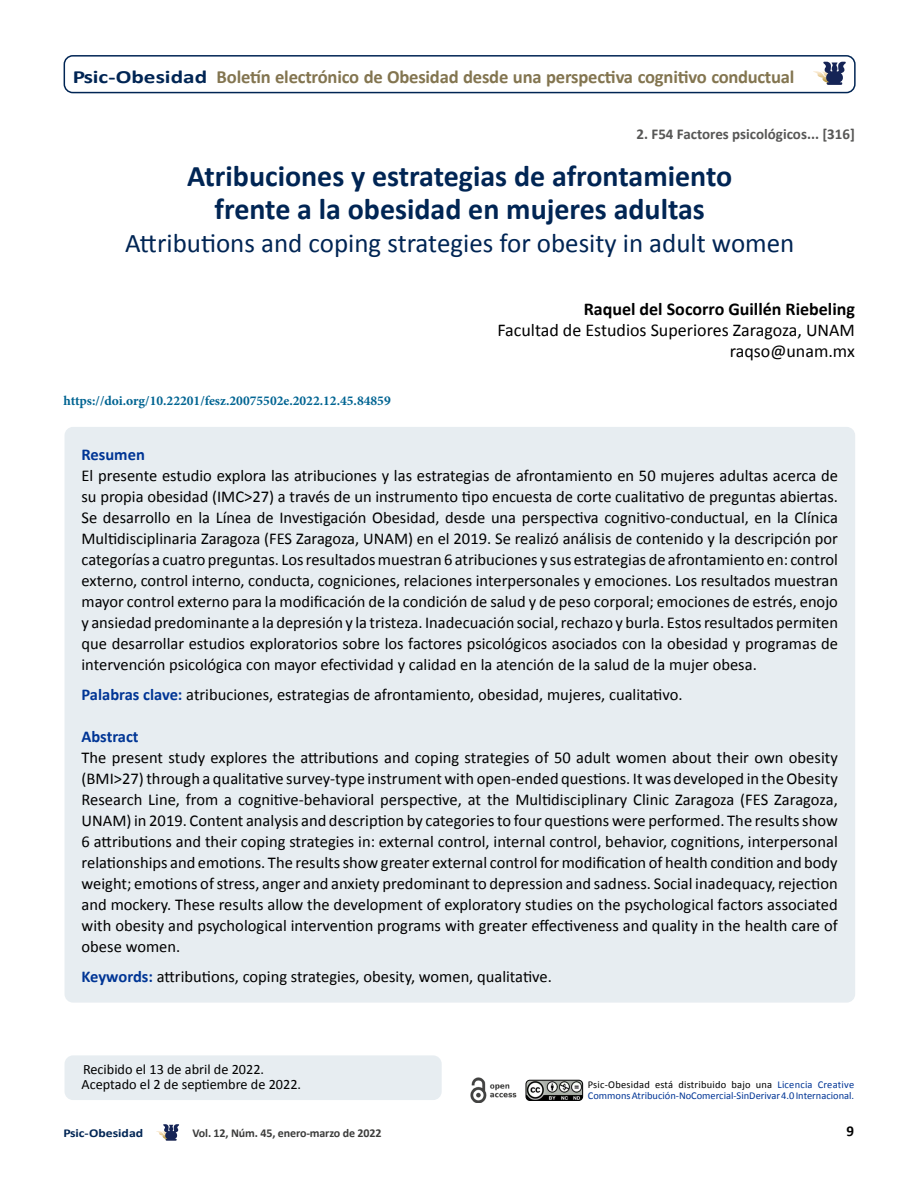
<style>
.page{position:relative;width:918px;height:1188px;background:#fff}
.page>*{position:absolute;margin:0;border:0;box-sizing:border-box;transform-origin:0 0}
.t1{font:700 30px/33px "Calibri";color:#002554;text-align:center}
.t2{font:27px "Calibri";color:#002554}
.t3{font:700 18.6px "Calibri";letter-spacing:-.01em;color:#837550}
.t4{font:18px/21px "Calibri";color:#000;text-align:right}
.t5{font:700 18px "Calibri";color:#000}
.t6{font:16.5px/21px "Calibri";color:#000;text-align:justify}
.t7{font:700 16.5px "Calibri";color:#003595}
.t8{font:700 15px "Calibri";color:#575756}
.t9{font:700 15px "Calibri";color:#000}
.t10{font:14.25px/15px "Calibri";color:#000}
.t11{font:700 13.5px "Minion Pro";color:#006492}
.t12{font:700 12px "Calibri";letter-spacing:-.01em;color:#3c3c3b}
.t13{font:700 12px "Calibri";color:#002554;scale:1.15 1}
.t14{font:10.5px/11.1px "Calibri";color:#003595}
.s1{color:#002554}
.s2{font-weight:700;color:#003595}
.s3{color:#000}
</style>
<div class="page">
<svg style="left:156px;top:1124px;width:24px;height:17px"></svg>
<div style="left:64px;top:55px;width:792px;height:38px;border:2px solid #002554;border-radius:9px"></div>
<svg style="left:813px;top:62px;width:33px;height:23px"></svg>
<div style="left:65px;top:427px;width:790px;height:576px;background:#e7edf1;border-radius:9px"></div>
<div style="left:65px;top:1055px;width:377px;height:45px;background:#e7edf1;border-radius:9px"></div>
<img style="left:526px;top:1080px;width:57px;height:20px">
<div style="left:526px;top:1080px;width:57px;height:21px;border:1px solid #000;border-radius:4px"></div>
<img style="left:470px;top:1078px;width:47px;height:25px">
<p class="t3" style="left:73px;top:63px;width:723px"><span class="s1">Psic-Obesidad</span> Boletín electrónico de Obesidad desde una perspectiva cognitivo conductual</p>
<p class="t8" style="left:636px;top:123px;width:220px">2. F54 Factores psicológicos... [316]</p>
<h1 class="t1" style="left:187px;top:159px;width:547px">Atribuciones y estrategias de afrontamiento frente a la obesidad en mujeres adultas</h1>
<h2 class="t2" style="left:125px;top:226px;width:671px">Attributions and coping strategies for obesity in adult women</h2>
<p class="t11" style="left:64px;top:391px;width:329px">https://doi.org/10.22201/fesz.20075502e.2022.12.45.84859</p>
<p class="t5" style="left:584px;top:296px;width:273px">Raquel del Socorro Guillén Riebeling</p>
<p class="t4" style="left:497px;top:318px;width:359px">Facultad de Estudios Superiores Zaragoza, UNAM raqso@unam.mx</p>
<p class="t7" style="left:82px;top:443px;width:65px">Resumen</p>
<p class="t6" style="left:82px;top:464px;width:758px">El presente estudio explora las atribuciones y las estrategias de afrontamiento en 50 mujeres adultas acerca de su propia obesidad (IMC&gt;27) a través de un instrumento tipo encuesta de corte cualitativo de preguntas abiertas.<br>Se desarrollo en la Línea de Investigación Obesidad, desde una perspectiva cognitivo-conductual, en la Clínica Multidisciplinaria Zaragoza (FES Zaragoza, UNAM) en el 2019. Se realizó análisis de contenido y la descripción por categorías a cuatro preguntas. Los resultados muestran 6 atribuciones y sus estrategias de afrontamiento en: control externo, control interno, conducta, cogniciones, relaciones interpersonales y emociones. Los resultados muestran mayor control externo para la modificación de la condición de salud y de peso corporal; emociones de estrés, enojo y ansiedad predominante a la depresión y la tristeza. Inadecuación social, rechazo y burla. Estos resultados permiten que desarrollar estudios exploratorios sobre los factores psicológicos asociados con la obesidad y programas de intervención psicológica con mayor efectividad y calidad en la atención de la salud de la mujer obesa.</p>
<p class="t6" style="left:82px;top:683px;width:603px"><span class="s2">Palabras clave:</span> atribuciones, estrategias de afrontamiento, obesidad, mujeres, cualitativo.</p>
<p class="t7" style="left:82px;top:725px;width:59px">Abstract</p>
<p class="t6" style="left:82px;top:746px;width:758px">The present study explores the attributions and coping strategies of 50 adult women about their own obesity (BMI&gt;27) through a qualitative survey-type instrument with open-ended questions. It was developed in the Obesity Research Line, from a cognitive-behavioral perspective, at the Multidisciplinary Clinic Zaragoza (FES Zaragoza, UNAM) in 2019. Content analysis and description by categories to four questions were performed. The results show 6 attributions and their coping strategies in: external control, internal control, behavior, cognitions, interpersonal relationships and emotions. The results show greater external control for modification of health condition and body weight; emotions of stress, anger and anxiety predominant to depression and sadness. Social inadequacy, rejection and mockery. These results allow the development of exploratory studies on the psychological factors associated with obesity and psychological intervention programs with greater effectiveness and quality in the health care of obese women.</p>
<p class="t6" style="left:82px;top:965px;width:472px"><span class="s2">Keywords:</span> attributions, coping strategies, obesity, women, qualitative.</p>
<p class="t10" style="left:82px;top:1061px;width:221px">Recibido el 13 de abril de 2022.<br>Aceptado el 2 de septiembre de 2022.</p>
<p class="t13" style="left:64px;top:1125px;width:71px">Psic-Obesidad</p>
<p class="t12" style="left:192px;top:1125px;width:191px">Vol. 12, Núm. 45, enero-marzo de 2022</p>
<p class="t14" style="left:588px;top:1078px;width:268px"><span class="s3">Psic-Obesidad está distribuido bajo una</span> Licencia Creative<br>Commons Atribución-NoComercial-SinDerivar 4.0 Internacional.</p>
<p class="t9" style="left:847px;top:1120px;width:9px">9</p>
</div>
